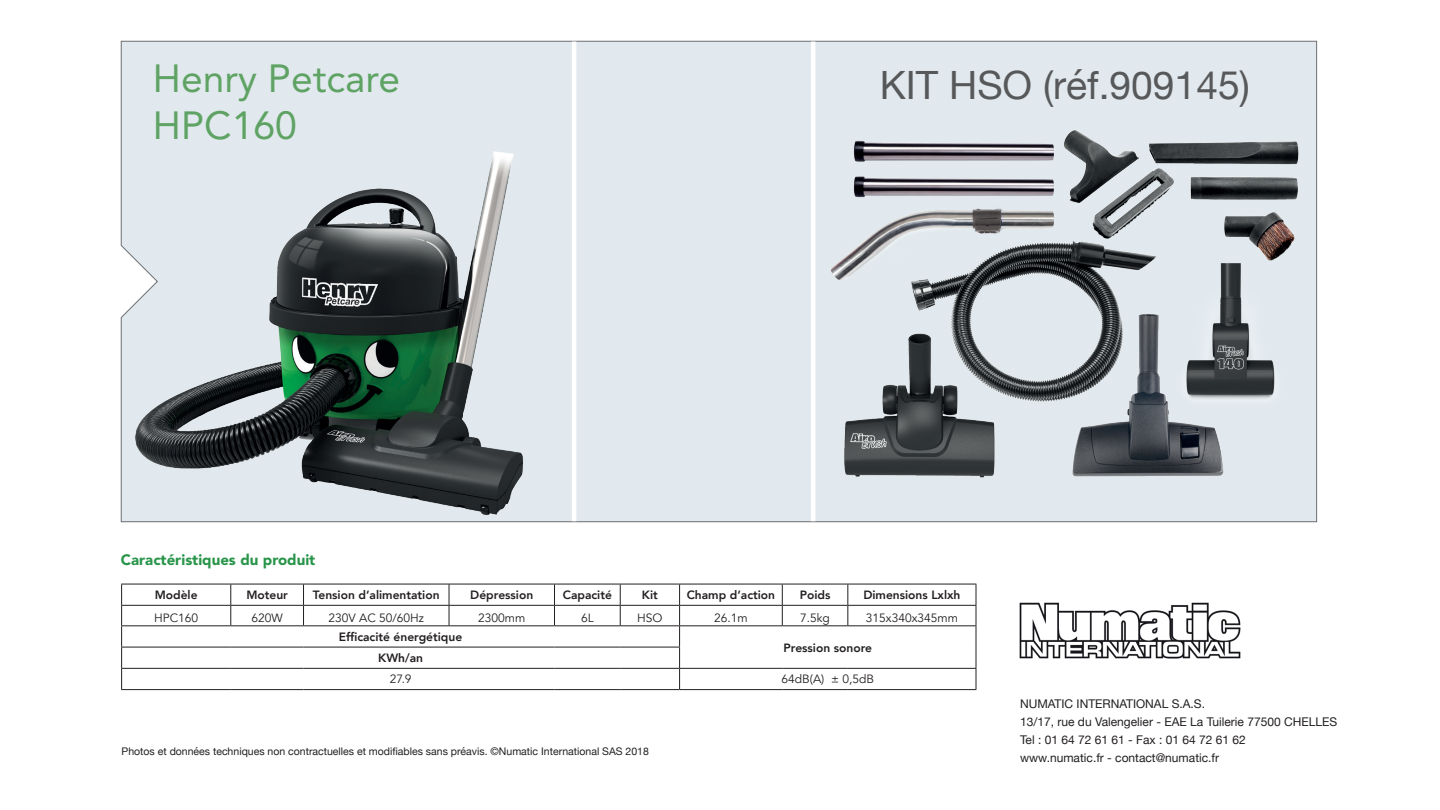
<style>
.page{position:relative;width:1440px;height:810px;background:#fff}
.page>*{position:absolute;margin:0;border:0;box-sizing:border-box;transform-origin:0 0}
.t1{font:39px "Avenir LT Std";color:#5fa364}
.t2{font:39px "Helvetica Neue";color:#57585a}
.t3{font:900 15px "Avenir LT Std";color:#29954a}
.t4{font:12px/18px "Helvetica Neue";color:#231f20}
.t5{font:800 12px "Avenir";color:#231f20}
.t6{font:12px "Avenir";color:#231f20}
.t7{font:10.5px "Helvetica Neue";color:#231f20}
</style>
<div class="page">
<div style="left:120px;top:41px;width:1197px;height:481px;background:#e1e9ee"></div>
<hr style="left:572px;top:42px;width:4px;height:479px;background:#fff">
<hr style="left:811px;top:42px;width:4px;height:479px;background:#fff">
<img style="left:1215px;top:205px;width:83px;height:59px">
<img style="left:1143px;top:140px;width:159px;height:28px">
<img style="left:1188px;top:176px;width:112px;height:28px">
<img style="left:1087px;top:162px;width:92px;height:80px">
<img style="left:1056px;top:123px;width:87px;height:82px">
<img style="left:846px;top:140px;width:214px;height:65px">
<img style="left:824px;top:207px;width:241px;height:81px">
<img style="left:120px;top:87px;width:445px;height:428px">
<img style="left:907px;top:239px;width:250px;height:167px">
<img style="left:1172px;top:258px;width:114px;height:148px">
<img style="left:836px;top:331px;width:165px;height:158px">
<img style="left:1064px;top:310px;width:172px;height:173px">
<img style="left:1019px;top:602px;width:222px;height:57px">
<hr style="left:121px;top:584px;width:110px;height:1px;background:#231f20">
<hr style="left:231px;top:584px;width:72px;height:1px;background:#231f20">
<hr style="left:303px;top:584px;width:146px;height:1px;background:#231f20">
<hr style="left:449px;top:584px;width:105px;height:1px;background:#231f20">
<hr style="left:554px;top:584px;width:66px;height:1px;background:#231f20">
<hr style="left:620px;top:584px;width:59px;height:1px;background:#231f20">
<hr style="left:679px;top:584px;width:103px;height:1px;background:#231f20">
<hr style="left:782px;top:584px;width:65px;height:1px;background:#231f20">
<hr style="left:847px;top:584px;width:129px;height:1px;background:#231f20">
<hr style="left:121px;top:605px;width:110px;height:1px;background:#231f20">
<hr style="left:231px;top:605px;width:72px;height:1px;background:#231f20">
<svg style="left:230px;top:584px;width:1px;height:41px"></svg>
<hr style="left:303px;top:605px;width:146px;height:1px;background:#231f20">
<svg style="left:303px;top:584px;width:1px;height:41px"></svg>
<hr style="left:449px;top:605px;width:105px;height:1px;background:#231f20">
<svg style="left:448px;top:584px;width:1px;height:41px"></svg>
<hr style="left:554px;top:605px;width:66px;height:1px;background:#231f20">
<svg style="left:554px;top:584px;width:1px;height:41px"></svg>
<hr style="left:620px;top:605px;width:59px;height:1px;background:#231f20">
<svg style="left:620px;top:584px;width:1px;height:41px"></svg>
<hr style="left:679px;top:605px;width:103px;height:1px;background:#231f20">
<hr style="left:782px;top:605px;width:65px;height:1px;background:#231f20">
<svg style="left:782px;top:584px;width:1px;height:41px"></svg>
<hr style="left:847px;top:605px;width:129px;height:1px;background:#231f20">
<svg style="left:847px;top:584px;width:1px;height:41px"></svg>
<hr style="left:121px;top:625px;width:110px;height:1px;background:#231f20">
<hr style="left:231px;top:625px;width:72px;height:1px;background:#231f20">
<hr style="left:303px;top:625px;width:146px;height:1px;background:#231f20">
<hr style="left:449px;top:625px;width:105px;height:1px;background:#231f20">
<hr style="left:554px;top:625px;width:66px;height:1px;background:#231f20">
<hr style="left:620px;top:625px;width:59px;height:1px;background:#231f20">
<hr style="left:679px;top:625px;width:103px;height:1px;background:#231f20">
<hr style="left:782px;top:625px;width:65px;height:1px;background:#231f20">
<hr style="left:847px;top:625px;width:129px;height:1px;background:#231f20">
<hr style="left:121px;top:647px;width:110px;height:1px;background:#231f20">
<hr style="left:231px;top:647px;width:72px;height:1px;background:#231f20">
<hr style="left:303px;top:647px;width:146px;height:1px;background:#231f20">
<hr style="left:449px;top:647px;width:105px;height:1px;background:#231f20">
<hr style="left:554px;top:647px;width:66px;height:1px;background:#231f20">
<hr style="left:620px;top:647px;width:60px;height:1px;background:#231f20">
<hr style="left:121px;top:668px;width:110px;height:1px;background:#231f20">
<svg style="left:121px;top:584px;width:1px;height:105px"></svg>
<hr style="left:231px;top:668px;width:72px;height:1px;background:#231f20">
<hr style="left:303px;top:668px;width:146px;height:1px;background:#231f20">
<hr style="left:449px;top:668px;width:105px;height:1px;background:#231f20">
<hr style="left:554px;top:668px;width:66px;height:1px;background:#231f20">
<hr style="left:620px;top:668px;width:59px;height:1px;background:#231f20">
<hr style="left:679px;top:668px;width:103px;height:1px;background:#231f20">
<svg style="left:679px;top:584px;width:1px;height:105px"></svg>
<hr style="left:782px;top:668px;width:65px;height:1px;background:#231f20">
<hr style="left:847px;top:668px;width:129px;height:1px;background:#231f20">
<svg style="left:975px;top:584px;width:1px;height:105px"></svg>
<hr style="left:121px;top:689px;width:110px;height:1px;background:#231f20">
<hr style="left:231px;top:689px;width:72px;height:1px;background:#231f20">
<hr style="left:303px;top:689px;width:146px;height:1px;background:#231f20">
<hr style="left:449px;top:689px;width:105px;height:1px;background:#231f20">
<hr style="left:554px;top:689px;width:66px;height:1px;background:#231f20">
<hr style="left:620px;top:689px;width:59px;height:1px;background:#231f20">
<hr style="left:679px;top:689px;width:103px;height:1px;background:#231f20">
<hr style="left:782px;top:689px;width:65px;height:1px;background:#231f20">
<hr style="left:847px;top:689px;width:129px;height:1px;background:#231f20">
<h1 class="t1" style="left:153px;top:56px;width:249px">Henry Petcare</h1>
<h1 class="t2" style="left:879px;top:57px;width:371px">KIT HSO (réf.909145)</h1>
<h1 class="t1" style="left:153px;top:102px;width:145px">HPC160</h1>
<p class="t3" style="left:121px;top:551px;width:196px">Caractéristiques du produit</p>
<p class="t5" style="left:155px;top:586px;width:44px">Modèle</p>
<p class="t5" style="left:246px;top:586px;width:43px">Moteur</p>
<p class="t5" style="left:313px;top:586px;width:128px">Tension d’alimentation</p>
<p class="t5" style="left:470px;top:586px;width:64px">Dépression</p>
<p class="t5" style="left:563px;top:586px;width:51px">Capacité</p>
<p class="t5" style="left:642px;top:586px;width:18px">Kit</p>
<p class="t5" style="left:686px;top:586px;width:90px">Champ d’action</p>
<p class="t5" style="left:799px;top:586px;width:32px">Poids</p>
<p class="t5" style="left:863px;top:586px;width:99px">Dimensions Lxlxh</p>
<p class="t6" style="left:154px;top:610px;width:46px">HPC160</p>
<p class="t6" style="left:251px;top:610px;width:33px">620W</p>
<p class="t6" style="left:328px;top:610px;width:97px">230V AC 50/60Hz</p>
<p class="t6" style="left:478px;top:610px;width:49px">2300mm</p>
<p class="t6" style="left:581px;top:610px;width:14px">6L</p>
<p class="t6" style="left:637px;top:610px;width:27px">HSO</p>
<p class="t6" style="left:714px;top:610px;width:35px">26.1m</p>
<p class="t6" style="left:800px;top:610px;width:31px">7.5kg</p>
<p class="t6" style="left:865px;top:610px;width:94px">315x340x345mm</p>
<p class="t5" style="left:339px;top:627px;width:125px">Efficacité énergétique</p>
<p class="t5" style="left:783px;top:638px;width:90px">Pression sonore</p>
<p class="t5" style="left:378px;top:649px;width:46px">KWh/an</p>
<p class="t6" style="left:390px;top:672px;width:23px">27.9</p>
<p class="t6" style="left:781px;top:672px;width:94px">64dB(A) ± 0,5dB</p>
<p class="t7" style="left:122px;top:743px;width:529px">Photos et données techniques non contractuelles et modifiables sans préavis. ©Numatic International SAS 2018</p>
<p class="t4" style="left:1020px;top:695px;width:318px">NUMATIC INTERNATIONAL S.A.S.<br>13/17, rue du Valengelier - EAE La Tuilerie 77500 CHELLES Tel : 01 64 72 61 61 - Fax : 01 64 72 61 62<br>www.numatic.fr - contact@numatic.fr</p>
</div>
